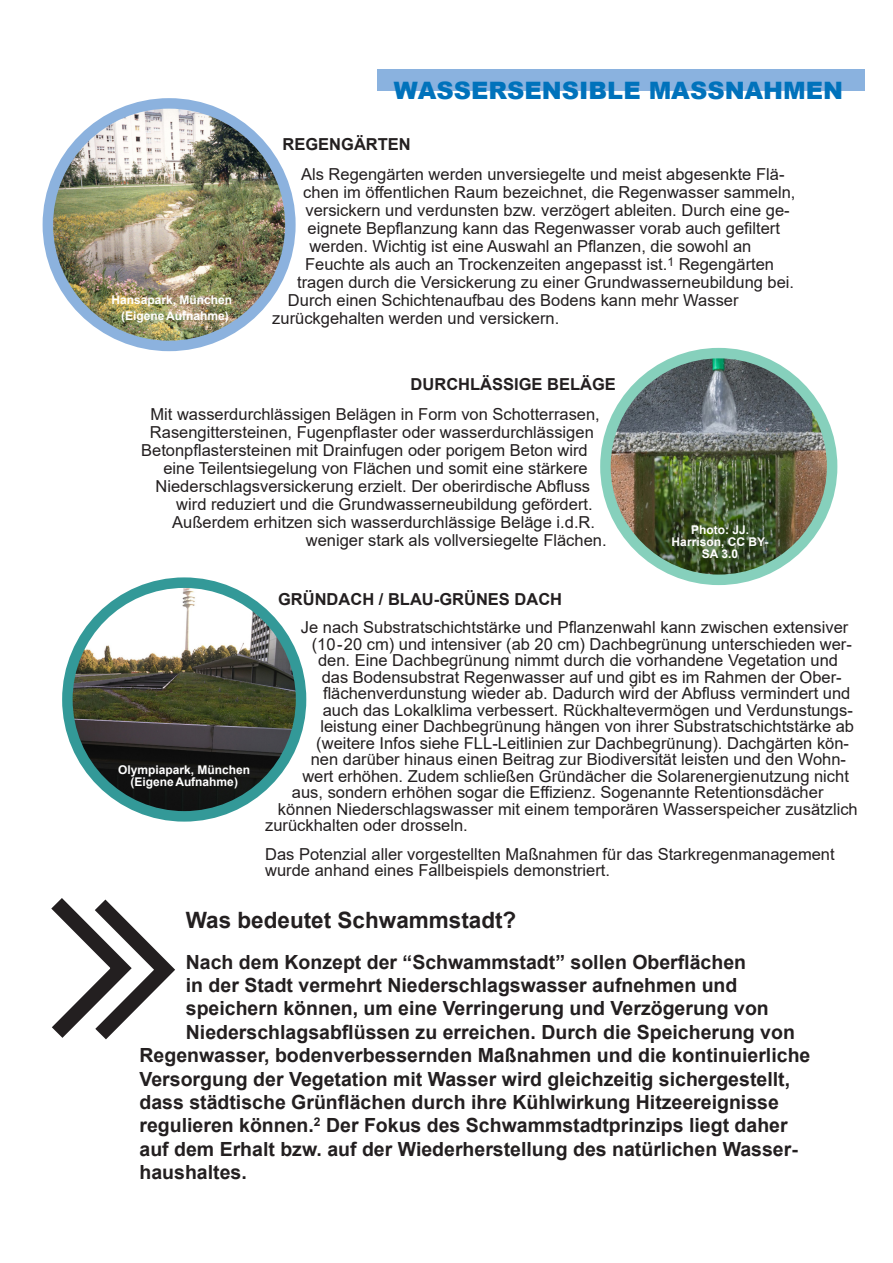
<style>
.page{position:relative;width:893px;height:1263px;background:#fff}
.page>*{position:absolute;margin:0;border:0;box-sizing:border-box;transform-origin:0 0}
.t1{font:900 24px "Arial";color:#0072bb}
.t2{font:700 22.5px "Arial";color:#231f20}
.t3{font:700 19.5px "Arial";color:#231f20}
.t4{font:16.5px/16.5px "Arial";color:#231f20}
.t5{font:700 16.5px "Arial";color:#231f20}
.t6{font:700 12px/12px "Arial";color:#fff;text-align:center}
</style>
<div class="page">
<div style="left:377px;top:69px;width:487px;height:21px;background:#8ab2df"></div>
<img style="left:607px;top:357px;width:225px;height:218px">
<div style="left:600px;top:348px;width:237px;height:237px;border:10px solid #86d0bc;border-radius:50%"></div>
<img style="left:48px;top:104px;width:241px;height:240px;border-radius:50%">
<div style="left:43px;top:98px;width:253px;height:253px;border:10px solid #8cb2de;border-radius:50%"></div>
<img style="left:69px;top:584px;width:231px;height:232px;border-radius:50%">
<svg style="left:51px;top:898px;width:124px;height:142px"></svg>
<div style="left:62px;top:577px;width:244px;height:245px;border:10px solid #339998;border-radius:50%"></div>
<p class="t6" style="left:111px;top:293px;width:122px;line-height:15.9px">Hansapark, München (EigeneAufnahme)</p>
<h1 class="t1" style="left:394px;top:82px;width:451px">WASSERSENSIBLE MASSNAHMEN</h1>
<p class="t5" style="left:282px;top:138px;width:130px">REGENGÄRTEN</p>
<p class="t4" style="left:301px;top:168px;width:485px">Als Regengärten werden unversiegelte und meist abgesenkte Flä-</p>
<p class="t4" style="left:303px;top:186px;width:494px">chen im öffentlichen Raum bezeichnet, die Regenwasser sammeln,</p>
<p class="t4" style="left:305px;top:204px;width:486px">versickern und verdunsten bzw. verzögert ableiten. Durch eine ge-</p>
<p class="t4" style="left:308px;top:222px;width:474px">eignete Bepflanzung kann das Regenwasser vorab auch gefiltert</p>
<p class="t4" style="left:309px;top:240px;width:444px">werden. Wichtig ist eine Auswahl an Pflanzen, die sowohl an</p>
<p class="t4" style="left:305px;top:258px;width:470px">Feuchte als auch an Trockenzeiten angepasst ist.<sup>1</sup> Regengärten</p>
<p class="t4" style="left:297px;top:276px;width:499px">tragen durch die Versickerung zu einer Grundwasserneubildung bei.</p>
<p class="t4" style="left:288px;top:294px;width:452px">Durch einen Schichtenaufbau des Bodens kann mehr Wasser</p>
<p class="t4" style="left:272px;top:312px;width:289px">zurückgehalten werden und versickern.</p>
<p class="t5" style="left:411px;top:378px;width:207px">DURCHLÄSSIGE BELÄGE</p>
<p class="t4" style="left:150px;top:407px;width:451px">Mit wasserdurchlässigen Belägen in Form von Schotterrasen,</p>
<p class="t4" style="left:150px;top:425px;width:445px">Rasengittersteinen, Fugenpflaster oder wasserdurchlässigen</p>
<p class="t4" style="left:141px;top:443px;width:448px">Betonpflastersteinen mit Drainfugen oder porigem Beton wird</p>
<p class="t4" style="left:163px;top:461px;width:426px">eine Teilentsiegelung von Flächen und somit eine stärkere</p>
<p class="t4" style="left:156px;top:479px;width:436px">Niederschlagsversickerung erzielt. Der oberirdische Abfluss</p>
<p class="t4" style="left:176px;top:497px;width:418px">wird reduziert und die Grundwasserneubildung gefördert.</p>
<p class="t4" style="left:172px;top:515px;width:424px">Außerdem erhitzen sich wasserdurchlässige Beläge i.d.R.</p>
<p class="t4" style="left:306px;top:533px;width:302px">weniger stark als vollversiegelte Flächen.</p>
<p class="t6" style="left:672px;top:525px;width:98px">Photo: JJ.<br>Harrison, CC BY-<br>SA 3.0</p>
<p class="t6" style="left:118px;top:765px;width:134px">Olympiapark, München (EigeneAufnahme)</p>
<p class="t5" style="left:278px;top:593px;width:286px">GRÜNDACH / BLAU-GRÜNES DACH</p>
<p class="t4" style="left:301px;top:621px;width:549px">Je nach Substratschichtstärke und Pflanzenwahl kann zwischen extensiver</p>
<p class="t4" style="left:312px;top:637px;width:542px">(10-20 cm) und intensiver (ab 20 cm) Dachbegrünung unterschieden wer-</p>
<p class="t4" style="left:318px;top:654px;width:522px">den. Eine Dachbegrünung nimmt durch die vorhandene Vegetation und</p>
<p class="t4" style="left:322px;top:670px;width:521px">das Bodensubstrat Regenwasser auf und gibt es im Rahmen der Ober-</p>
<p class="t4" style="left:323px;top:687px;width:529px">flächenverdunstung wieder ab. Dadurch wird der Abfluss vermindert und</p>
<p class="t4" style="left:323px;top:703px;width:532px">auch das Lokalklima verbessert. Rückhaltevermögen und Verdunstungs-</p>
<p class="t4" style="left:320px;top:720px;width:535px">leistung einer Dachbegrünung hängen von ihrer Substratschichtstärke ab</p>
<p class="t4" style="left:316px;top:736px;width:534px">(weitere Infos siehe FLL-Leitlinien zur Dachbegrünung). Dachgärten kön-</p>
<p class="t4" style="left:311px;top:753px;width:537px">nen darüber hinaus einen Beitrag zur Biodiversität leisten und den Wohn-</p>
<p class="t4" style="left:302px;top:769px;width:548px">wert erhöhen. Zudem schließen Gründächer die Solarenergienutzung nicht</p>
<p class="t4" style="left:292px;top:786px;width:533px">aus, sondern erhöhen sogar die Effizienz. Sogenannte Retentionsdächer</p>
<p class="t4" style="left:278px;top:802px;width:581px">können Niederschlagswasser mit einem temporären Wasserspeicher zusätzlich</p>
<p class="t4" style="left:265px;top:819px;width:204px">zurückhalten oder drosseln.</p>
<p class="t4" style="left:265px;top:847px;width:571px">Das Potenzial aller vorgestellten Maßnahmen für das Starkregenmanagement wurde anhand eines Fallbeispiels demonstriert.</p>
<h2 class="t2" style="left:186px;top:912px;width:332px">Was bedeutet Schwammstadt?</h2>
<p class="t3" style="left:186px;top:954px;width:562px">Nach dem Konzept der “Schwammstadt” sollen Oberflächen</p>
<p class="t3" style="left:186px;top:978px;width:553px">in der Stadt vermehrt Niederschlagswasser aufnehmen und</p>
<p class="t3" style="left:186px;top:1001px;width:584px">speichern können, um eine Verringerung und Verzögerung von</p>
<p class="t3" style="left:186px;top:1024px;width:611px">Niederschlagsabflüssen zu erreichen. Durch die Speicherung von</p>
<p class="t3" style="left:140px;top:1048px;width:672px">Regenwasser, bodenverbessernden Maßnahmen und die kontinuierliche</p>
<p class="t3" style="left:140px;top:1071px;width:652px">Versorgung der Vegetation mit Wasser wird gleichzeitig sichergestellt,</p>
<p class="t3" style="left:140px;top:1095px;width:641px">dass städtische Grünflächen durch ihre Kühlwirkung Hitzeereignisse</p>
<p class="t3" style="left:140px;top:1118px;width:650px">regulieren können.<sup>2</sup> Der Fokus des Schwammstadtprinzips liegt daher</p>
<p class="t3" style="left:140px;top:1141px;width:660px">auf dem Erhalt bzw. auf der Wiederherstellung des natürlichen Wasser-</p>
<p class="t3" style="left:140px;top:1165px;width:109px">haushaltes.</p>
</div>
